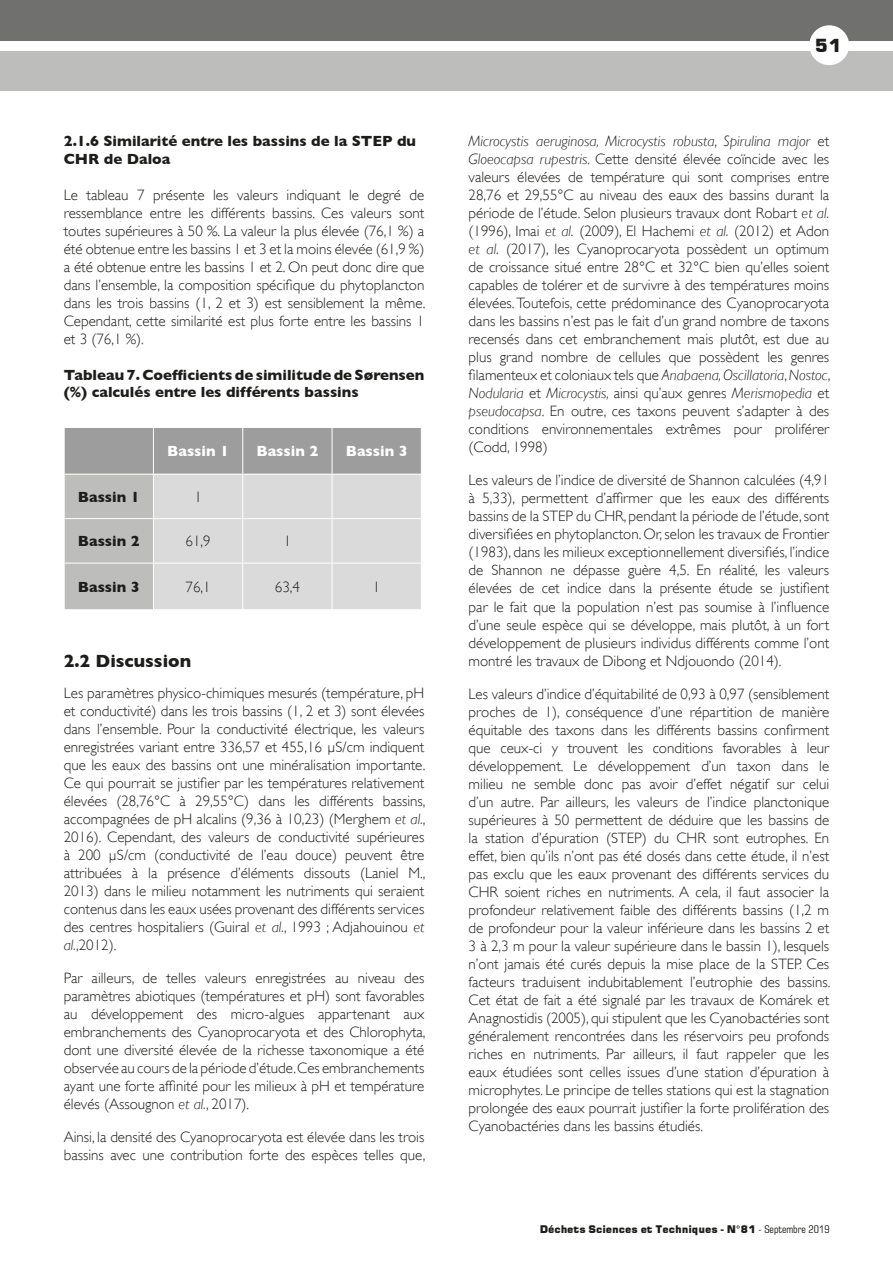
<style>
.page{position:relative;width:893px;height:1263px;background:#fff}
.page>*{position:absolute;margin:0;border:0;box-sizing:border-box;transform-origin:0 0}
.t1{font:700 18px "Gill Sans";color:#1d1d1b}
.t2{font:18px "Square 721 Blk Normal";color:#1d1d1b}
.t3{font:300 15px/18px "Gill Sans";color:#1d1d1b;text-align:justify}
.t4{font:700 15px/18px "Gill Sans";color:#1d1d1b}
.t5{font:700 15px "Gill Sans";color:#fff}
.t6{font:10.5px "Square 721 Blk Normal";color:#1d1d1b}
.s1{font-style:italic}
.s2{font-family:"Square 721 BT";font-stretch:condensed}
</style>
<div class="page">
<div style="left:0;top:0;width:893px;height:40px;background:#70706f"></div>
<div style="left:0;top:51px;width:893px;height:39px;background:#bdbdbc"></div>
<div style="left:809px;top:25px;width:40px;height:40px;background:#fff;border-radius:50%"></div>
<svg style="left:65px;top:428px;width:356px;height:181px;background:#c5c5c5"></svg>
<hr style="left:153px;top:428px;width:1px;height:46px;background:#fff">
<hr style="left:242px;top:428px;width:1px;height:46px;background:#fff">
<hr style="left:332px;top:428px;width:1px;height:46px;background:#fff">
<hr style="left:64px;top:474px;width:89px;height:1px;background:#fff">
<hr style="left:153px;top:474px;width:90px;height:1px;background:#fff">
<hr style="left:153px;top:474px;width:1px;height:44px;background:#fff">
<hr style="left:243px;top:474px;width:89px;height:1px;background:#fff">
<hr style="left:242px;top:474px;width:1px;height:44px;background:#fff">
<hr style="left:332px;top:474px;width:90px;height:1px;background:#fff">
<hr style="left:332px;top:474px;width:1px;height:44px;background:#fff">
<hr style="left:64px;top:518px;width:89px;height:1px;background:#fff">
<hr style="left:153px;top:518px;width:90px;height:1px;background:#fff">
<hr style="left:153px;top:519px;width:1px;height:44px;background:#fff">
<hr style="left:243px;top:518px;width:89px;height:1px;background:#fff">
<hr style="left:242px;top:519px;width:1px;height:44px;background:#fff">
<hr style="left:332px;top:518px;width:90px;height:1px;background:#fff">
<hr style="left:332px;top:519px;width:1px;height:44px;background:#fff">
<hr style="left:64px;top:563px;width:89px;height:1px;background:#fff">
<hr style="left:153px;top:563px;width:90px;height:1px;background:#fff">
<hr style="left:153px;top:563px;width:1px;height:46px;background:#fff">
<hr style="left:243px;top:563px;width:89px;height:1px;background:#fff">
<hr style="left:242px;top:563px;width:1px;height:46px;background:#fff">
<hr style="left:332px;top:563px;width:90px;height:1px;background:#fff">
<hr style="left:332px;top:563px;width:1px;height:46px;background:#fff">
<p class="t4" style="left:64px;top:132px;width:354px">2.1.6 Similarité entre les bassins de la STEP du<br>CHR de Daloa</p>
<p class="t3" style="left:64px;top:186px;width:363px">Le tableau 7 présente les valeurs indiquant le degré de ressemblance entre les différents bassins. Ces valeurs sont toutes supérieures à 50 %. La valeur la plus élevée (76,1 %) a été obtenue entre les bassins 1 et 3 et la moins élevée (61,9 %) a été obtenue entre les bassins 1 et 2. On peut donc dire que dans l’ensemble, la composition spécifique du phytoplancton dans les trois bassins (1, 2 et 3) est sensiblement la même.<br>Cependant, cette similarité est plus forte entre les bassins 1 et 3 (76,1 %).</p>
<p class="t4" style="left:64px;top:367px;width:362px;line-height:16.5px">Tableau 7. Coefficients de similitude de Sørensen (%) calculés entre les différents bassins</p>
<p class="t5" style="left:167px;top:442px;width:63px">Bassin 1</p>
<p class="t5" style="left:256px;top:442px;width:63px">Bassin 2</p>
<p class="t5" style="left:346px;top:442px;width:63px">Bassin 3</p>
<p class="t4" style="left:78px;top:487px;width:63px">Bassin 1</p>
<p class="t3" style="left:194px;top:487px;width:9px">1</p>
<p class="t4" style="left:78px;top:532px;width:63px">Bassin 2</p>
<p class="t3" style="left:186px;top:532px;width:27px">61,9</p>
<p class="t3" style="left:284px;top:532px;width:9px">1</p>
<p class="t4" style="left:78px;top:577px;width:63px">Bassin 3</p>
<p class="t3" style="left:186px;top:578px;width:27px">76,1</p>
<p class="t3" style="left:275px;top:578px;width:27px">63,4</p>
<p class="t3" style="left:373px;top:578px;width:9px">1</p>
<p class="t1" style="left:64px;top:650px;width:129px">2.2 Discussion</p>
<p class="t3" style="left:64px;top:684px;width:363px">Les paramètres physico-chimiques mesurés (température, pH et conductivité) dans les trois bassins (1, 2 et 3) sont élevées dans l’ensemble. Pour la conductivité électrique, les valeurs enregistrées variant entre 336,57 et 455,16 µ S/cm indiquent que les eaux des bassins ont une minéralisation importante.<br>Ce qui pourrait se justifier par les températures relativement élevées (28,76°C à 29,55°C) dans les différents bassins, accompagnées de pH alcalins (9,36 à 10,23) (Merghem <span class="s1">et al.</span>, 2016). Cependant, des valeurs de conductivité supérieures à 200 μS/cm (conductivité de l’eau douce) peuvent être attribuées à la présence d’éléments dissouts (Laniel M., 2013) dans le milieu notamment les nutriments qui seraient contenus dans les eaux usées provenant des différents services des centres hospitaliers (Guiral <span class="s1">et al.</span>, 1993 ; Adjahouinou <span class="s1">et al.</span>,2012).</p>
<p class="t3" style="left:64px;top:969px;width:363px">Par ailleurs, de telles valeurs enregistrées au niveau des paramètres abiotiques (températures et pH) sont favorables au développement des micro-algues appartenant aux embranchements des Cyanoprocaryota et des Chlorophyta, dont une diversité élevée de la richesse taxonomique a été observée au cours de la période d’étude. Ces embranchements ayant une forte affinité pour les milieux à pH et température élevés (Assougnon <span class="s1">et al.</span>, 2017).</p>
<p class="t3" style="left:64px;top:1128px;width:363px">Ainsi, la densité des Cyanoprocaryota est élevée dans les trois bassins avec une contribution forte des espèces telles que,</p>
<p class="t2" style="left:815px;top:34px;width:28px">51</p>
<p class="t3" style="left:469px;top:132px;width:363px"><span class="s1">Microcystis aeruginosa, Microcystis robusta</span>, <span class="s1">Spirulina major</span> et <span class="s1">Gloeocapsa rupestris</span>. Cette densité élevée coïncide avec les valeurs élevées de température qui sont comprises entre 28,76 et 29,55°C au niveau des eaux des bassins durant la période de l’étude. Selon plusieurs travaux dont Robart <span class="s1">et al. </span>(1996), Imai <span class="s1">et al.</span> (2009), El Hachemi <span class="s1">et al.</span> (2012) et Adon <span class="s1">et al.</span> (2017), les Cyanoprocaryota possèdent un optimum de croissance situé entre 28°C et 32°C bien qu’elles soient capables de tolérer et de survivre à des températures moins élevées. Toutefois, cette prédominance des Cyanoprocaryota dans les bassins n’est pas le fait d’un grand nombre de taxons recensés dans cet embranchement mais plutôt, est due au plus grand nombre de cellules que possèdent les genres filamenteux et coloniaux tels que <span class="s1">Anabaena, Oscillatoria</span>, <span class="s1">Nostoc</span>, <span class="s1">Nodularia</span> et <span class="s1">Microcystis,</span> ainsi qu’aux genres <span class="s1">Merismopedia</span> et <span class="s1">pseudocapsa</span>. En outre, ces taxons peuvent s’adapter à des conditions environnementales extrêmes pour proliférer (Codd, 1998)</p>
<p class="t3" style="left:469px;top:471px;width:362px">Les valeurs de l’indice de diversité de Shannon calculées (4,91 à 5,33), permettent d’affirmer que les eaux des différents bassins de la STEP du CHR, pendant la période de l’étude, sont diversifiées en phytoplancton. Or, selon les travaux de Frontier (1983), dans les milieux exceptionnellement diversifiés, l’indice de Shannon ne dépasse guère 4,5. En réalité, les valeurs élevées de cet indice dans la présente étude se justifient par le fait que la population n’est pas soumise à l’influence d’une seule espèce qui se développe, mais plutôt, à un fort développement de plusieurs individus différents comme l’ont montré les travaux de Dibong et Ndjouondo (2014).</p>
<p class="t3" style="left:469px;top:684px;width:363px">Les valeurs d’indice d’équitabilité de 0,93 à 0,97 (sensiblement proches de 1), conséquence d’une répartition de manière équitable des taxons dans les différents bassins confirment que ceux-ci y trouvent les conditions favorables à leur développement. Le développement d’un taxon dans le milieu ne semble donc pas avoir d’effet négatif sur celui d’un autre. Par ailleurs, les valeurs de l’indice planctonique supérieures à 50 permettent de déduire que les bassins de la station d’épuration (STEP) du CHR sont eutrophes. En effet, bien qu’ils n’ont pas été dosés dans cette étude, il n’est pas exclu que les eaux provenant des différents services du CHR soient riches en nutriments. A cela, il faut associer la profondeur relativement faible des différents bassins (1,2 m de profondeur pour la valeur inférieure dans les bassins 2 et 3 à 2,3 m pour la valeur supérieure dans le bassin 1), lesquels n’ont jamais été curés depuis la mise place de la STEP. Ces facteurs traduisent indubitablement l’eutrophie des bassins.<br>Cet état de fait a été signalé par les travaux de Komárek et Anagnostidis (2005), qui stipulent que les Cyanobactéries sont généralement rencontrées dans les réservoirs peu profonds riches en nutriments. Par ailleurs, il faut rappeler que les eaux étudiées sont celles issues d’une station d’épuration à microphytes. Le principe de telles stations qui est la stagnation prolongée des eaux pourrait justifier la forte prolifération des Cyanobactéries dans les bassins étudiés.</p>
<p class="t6" style="left:540px;top:1223px;width:291px">Déchets Sciences et Techniques - N°81 <span class="s2">- Septembre 2019</span></p>
</div>
